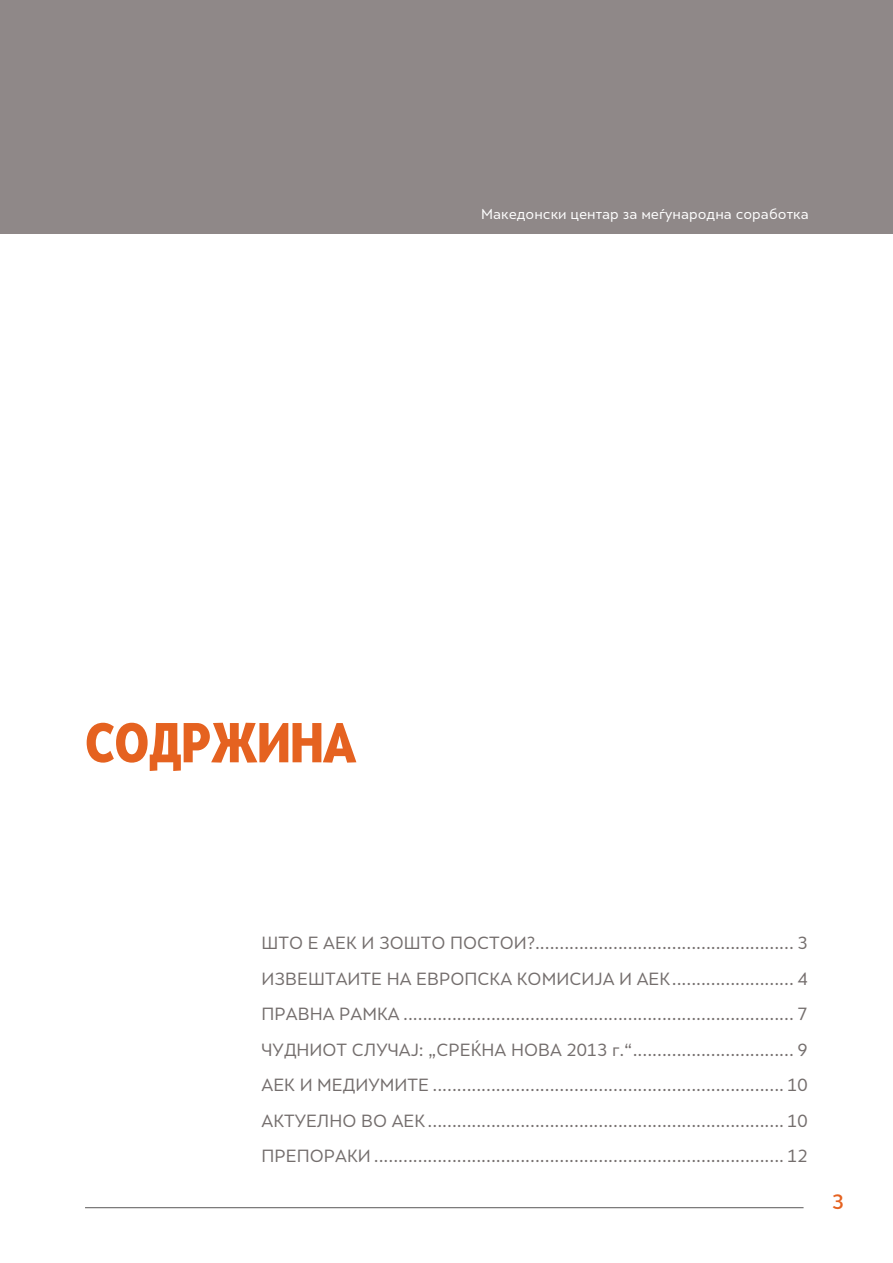
<style>
.page{position:relative;width:893px;height:1263px;background:#fff}
.page>*{position:absolute;margin:0;border:0;box-sizing:border-box;transform-origin:0 0}
.t1{font:900 52.5px "Skola Sans Cn";color:#e56220}
.t2{font:500 19.5px "Skola Sans";color:#e56220}
.t3{font:16.5px/35.5px "Skola Sans";color:#746e6d;text-align:justify}
.t4{font:13.5px "Skola Sans";color:#fff}
</style>
<div class="page">
<hr style="left:85px;top:1207px;width:718px;height:1px;background:#5a5858">
<div style="left:0;top:0;width:893px;height:234px;background:#8f8888"></div>
<p class="t4" style="left:481px;top:206px;width:329px">Македонски центар за меѓународна соработка</p>
<h1 class="t1" style="left:85px;top:710px;width:272px">СОДРЖИНА</h1>
<p class="t3" style="left:261px;top:925px;width:548px">ШТО Е АЕК И ЗОШТО ПОСТОИ?..................................................... 3<br>ИЗВЕШТАИТЕ НА ЕВРОПСКА КОМИСИЈА И АЕК......................... 4<br>ПРАВНА РАМКА ................................................................................ 7<br>ЧУДНИОТ СЛУЧАЈ: „СРЕЌНА НОВА 2013 г.“................................. 9<br>АЕК И МЕДИУМИТЕ ........................................................................ 10<br>АКТУЕЛНО ВО АЕК......................................................................... 10<br>ПРЕПОРАКИ .................................................................................... 12</p>
<p class="t2" style="left:832px;top:1190px;width:14px">3</p>
</div>
